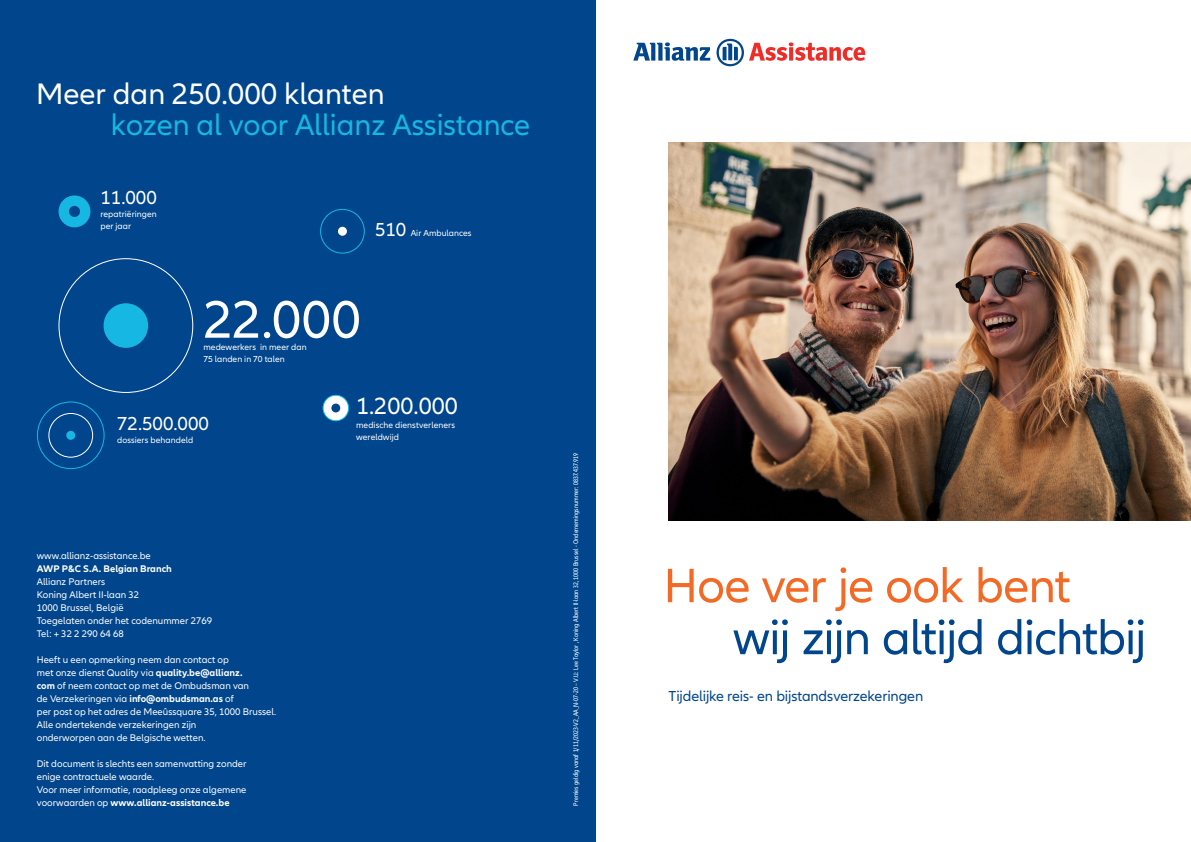
<style>
.page{position:relative;width:1191px;height:842px;background:#fff}
.page>*{position:absolute;margin:0;border:0;box-sizing:border-box;transform-origin:0 0}
.t1{font:54.7px "Allianz Neo";color:#fff}
.t2{font:50px "Allianz Neo";letter-spacing:-.025em;color:#01468c}
.t3{font:50px "Allianz Neo";letter-spacing:-.015em;color:#f36a27}
.t4{font:30.7px "Allianz Neo";color:#16b8e3}
.t5{font:30.7px "Allianz Neo";color:#fff}
.t6{font:24.4px "Allianz Neo";color:#fff}
.t7{font:19.5px "Allianz Neo";color:#fff}
.Subheadline___CTA_15_18pt{font:15px "Allianz Neo";letter-spacing:-.01em;color:#01468c}
.t8{font:10px/13px "Allianz Neo";color:#fff}
.t9{font:700 10px "Allianz Neo";color:#fff}
.Caption_Footer_7_9pt{font:9px/11.7px "Allianz Neo";letter-spacing:.005em;color:#fff}
.t10{font:condensed 7px "Allianz Neo";color:#fff}
.s1{font-size:19.5px}
.s2{font-weight:700}
.s3{font-weight:400}
</style>
<div class="page">
<img style="left:668px;top:143px;width:523px;height:377px">
<svg style="left:633px;top:42px;width:77px;height:19px"></svg>
<svg style="left:716px;top:39px;width:149px;height:27px"></svg>
<div style="left:0;top:0;width:595px;height:842px;background:#01468c"></div>
<div style="left:59px;top:195px;width:31px;height:32px;background:#16b8e3;border-radius:50%"></div>
<div style="left:69px;top:206px;width:11px;height:11px;background:#01468c;border-radius:50%"></div>
<div style="left:104px;top:303px;width:44px;height:45px;background:#16b8e3;border-radius:50%"></div>
<div style="left:37px;top:402px;width:68px;height:67px;border:1px solid #16b8e3;border-radius:50%"></div>
<div style="left:48px;top:413px;width:45px;height:45px;border:1px solid #fff;border-radius:50%"></div>
<div style="left:66px;top:431px;width:9px;height:9px;background:#16b8e3;border-radius:50%"></div>
<div style="left:323px;top:395px;width:25px;height:26px;background:#fff;border-radius:50%"></div>
<div style="left:323px;top:395px;width:26px;height:26px;border:1px solid #16b8e3;border-radius:50%"></div>
<div style="left:331px;top:404px;width:9px;height:8px;background:#01468c;border-radius:50%"></div>
<div style="left:320px;top:209px;width:45px;height:45px;border:1px solid #16b8e3;border-radius:50%"></div>
<div style="left:338px;top:227px;width:9px;height:9px;background:#fff;border-radius:50%"></div>
<p class="t5" style="left:36px;top:76px;width:350px">Meer dan 250.000 klanten</p>
<p class="t4" style="left:111px;top:108px;width:421px">kozen al voor Allianz Assistance</p>
<p class="t7" style="left:100px;top:187px;width:58px">11.000</p>
<p class="Caption_Footer_7_9pt" style="left:100px;top:209px;width:58px">repatriëringen</p>
<p class="Caption_Footer_7_9pt" style="left:100px;top:220px;width:32px">per jaar</p>
<p class="Caption_Footer_7_9pt" style="left:375px;top:228px;width:98px"><span class="s1">510</span> Air Ambulances</p>
<p class="t1" style="left:203px;top:288px;width:159px">22.000</p>
<p class="Caption_Footer_7_9pt" style="left:203px;top:341px;width:105px">medewerkers in meer dan<br>75 landen in 70 talen</p>
<p class="t6" style="left:356px;top:392px;width:103px">1.200.000</p>
<p class="t7" style="left:117px;top:413px;width:93px">72.500.000</p>
<p class="Caption_Footer_7_9pt" style="left:117px;top:435px;width:78px">dossiers behandeld</p>
<p class="t8" style="left:37px;top:549px;width:115px">www.allianz-assistance.be</p>
<p class="t9" style="left:37px;top:563px;width:136px">AWP P&amp;C S.A. Belgian Branch</p>
<p class="t8" style="left:37px;top:575px;width:70px">Allianz Partners</p>
<p class="t8" style="left:37px;top:588px;width:104px">Koning Albert II-laan 32</p>
<p class="t8" style="left:37px;top:601px;width:88px">1000 Brussel, België</p>
<p class="t8" style="left:37px;top:614px;width:177px">Toegelaten onder het codenummer 2769</p>
<p class="t8" style="left:37px;top:627px;width:88px">Tel: + 32 2 290 64 68</p>
<p class="t8" style="left:37px;top:653px;width:193px">Heeft u een opmerking neem dan contact op</p>
<p class="t8" style="left:37px;top:666px;width:207px">met onze dienst Quality via <span class="s2">quality.be@allianz.</span></p>
<p class="t8" style="left:37px;top:679px;width:214px"><span class="s2">com</span> of neem contact op met de Ombudsman van</p>
<p class="t8" style="left:37px;top:692px;width:241px">de Verzekeringen via <span class="s2">info@ombudsman.as</span> of<br>per post op het adres de Meeûssquare 35, 1000 Brussel.</p>
<p class="t8" style="left:37px;top:718px;width:161px">Alle ondertekende verzekeringen zijn</p>
<p class="t8" style="left:37px;top:731px;width:170px">onderworpen aan de Belgische wetten.</p>
<p class="t8" style="left:37px;top:757px;width:211px">Dit document is slechts een samenvatting zonder</p>
<p class="t8" style="left:37px;top:770px;width:119px">enige contractuele waarde.</p>
<p class="t8" style="left:37px;top:783px;width:211px">Voor meer informatie, raadpleeg onze algemene</p>
<p class="t9" style="left:37px;top:797px;width:194px"><span class="s3">voorwaarden op</span> www.allianz-assistance.be</p>
<p class="Caption_Footer_7_9pt" style="left:356px;top:419px;width:101px">medische dienstverleners</p>
<p class="Caption_Footer_7_9pt" style="left:356px;top:431px;width:44px">wereldwijd</p>
<p class="t10" style="left:572px;top:805px;width:354px;rotate:-90deg">Premies geldig vanaf 1/11/2023-V2_AA_N-07-20 – V.U.: Lee Taylor , Koning Albert II-laan 32, 1000 Brussel - Ondernemingsnummer: 0837.437.919</p>
<p class="t3" style="left:663px;top:557px;width:409px">Hoe ver je ook bent</p>
<p class="t2" style="left:732px;top:609px;width:415px">wij zijn altijd dichtbij</p>
<p class="Subheadline___CTA_15_18pt" style="left:668px;top:688px;width:256px">Tijdelijke reis- en bijstandsverzekeringen</p>
</div>
